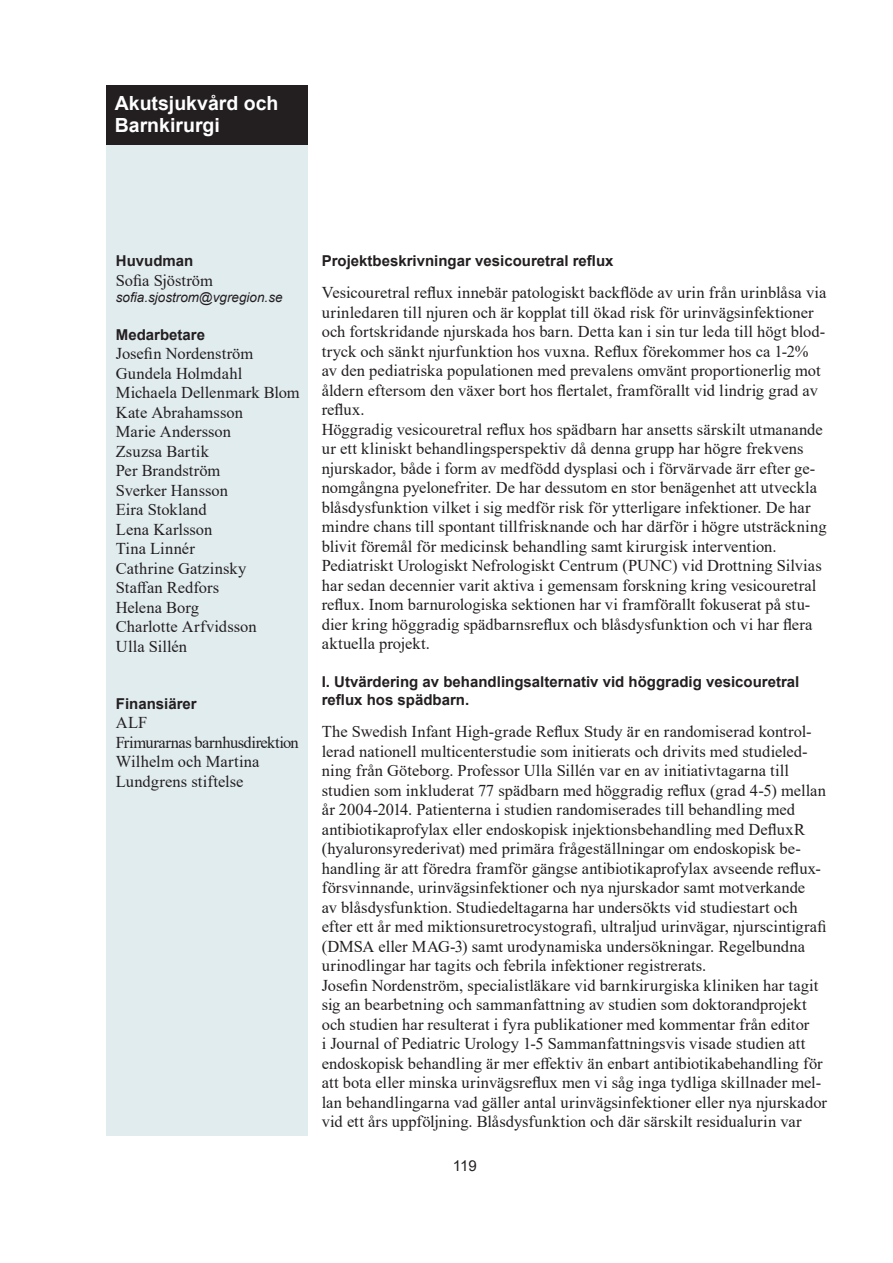
<style>
.page{position:relative;width:893px;height:1263px;background:#fff}
.page>*{position:absolute;margin:0;border:0;box-sizing:border-box;transform-origin:0 0}
.t1{font:700 19.5px/22.5px "Arial";color:#fff}
.t2{font:16.5px/19.5px "Times New Roman";letter-spacing:.005em;color:#231f20}
.t3{font:700 15px/18px "Arial";color:#231f20}
.t4{font:15px "Arial";color:#231f20}
.t5{font:italic 13.5px "Arial";color:#231f20}
</style>
<div class="page">
<div style="left:106px;top:85px;width:202px;height:1050px;background:#e1ecef"></div>
<div style="left:106px;top:85px;width:202px;height:60px;background:#231f20"></div>
<p class="t1" style="left:115px;top:92px;width:165px">Akutsjukvård och<br>Barnkirurgi</p>
<p class="t3" style="left:116px;top:252px;width:79px">Huvudman</p>
<p class="t2" style="left:116px;top:270px;width:99px">Sofia Sjöström</p>
<p class="t5" style="left:116px;top:289px;width:168px">sofia.sjostrom@vgregion.se</p>
<p class="t3" style="left:116px;top:325px;width:91px">Medarbetare</p>
<p class="t2" style="left:116px;top:343px;width:185px">Josefin Nordenström<br>Gundela Holmdahl<br>Michaela Dellenmark Blom<br>Kate Abrahamsson<br>Marie Andersson<br>Zsuzsa Bartik<br>Per Brandström<br>Sverker Hansson<br>Eira Stokland<br>Lena Karlsson<br>Tina Linnér<br>Cathrine Gatzinsky<br>Staffan Redfors<br>Helena Borg<br>Charlotte Arfvidsson<br>Ulla Sillén</p>
<p class="t3" style="left:116px;top:694px;width:82px">Finansiärer</p>
<p class="t2" style="left:116px;top:712px;width:184px">ALF<br>Frimurarnas barnhusdirektion<br>Wilhelm och Martina<br>Lundgrens stiftelse</p>
<p class="t3" style="left:322px;top:252px;width:293px">Projektbeskrivningar vesicouretral reflux</p>
<p class="t2" style="left:322px;top:282px;width:506px">Vesicouretral reflux innebär patologiskt backflöde av urin från urinblåsa via urinledaren till njuren och är kopplat till ökad risk för urinvägsinfektioner och fortskridande njurskada hos barn. Detta kan i sin tur leda till högt blod&shy;tryck och sänkt njurfunktion hos vuxna. Reflux förekommer hos ca 1-2% av den pediatriska populationen med prevalens omvänt proportionerlig mot åldern eftersom den växer bort hos flertalet, framförallt vid lindrig grad av reflux.<br>Höggradig vesicouretral reflux hos spädbarn har ansetts särskilt utmanande ur ett kliniskt behandlingsperspektiv då denna grupp har högre frekvens njurskador, både i form av medfödd dysplasi och i förvärvade ärr efter ge&shy;nomgångna pyelonefriter. De har dessutom en stor benägenhet att utveckla blåsdysfunktion vilket i sig medför risk för ytterligare infektioner. De har mindre chans till spontant tillfrisknande och har därför i högre utsträckning blivit föremål för medicinsk behandling samt kirurgisk intervention.<br>Pediatriskt Urologiskt Nefrologiskt Centrum (PUNC) vid Drottning Silvias har sedan decennier varit aktiva i gemensam forskning kring vesicouretral reflux. Inom barnurologiska sektionen har vi framförallt fokuserat på stu&shy;dier kring höggradig spädbarnsreflux och blåsdysfunktion och vi har flera aktuella projekt.</p>
<p class="t3" style="left:322px;top:673px;width:479px">I. Utvärdering av behandlingsalternativ vid höggradig vesicouretral reflux hos spädbarn.</p>
<p class="t2" style="left:322px;top:721px;width:507px">The Swedish Infant High-grade Reflux Study är en randomiserad kontrol&shy;lerad nationell multicenterstudie som initierats och drivits med studieled&shy;ning från Göteborg. Professor Ulla Sillén var en av initiativtagarna till studien som inkluderat 77 spädbarn med höggradig reflux (grad 4-5) mellan år 2004-2014. Patienterna i studien randomiserades till behandling med antibiotikaprofylax eller endoskopisk injektionsbehandling med DefluxR (hyaluronsyrederivat) med primära frågeställningar om endoskopisk be&shy;handling är att föredra framför gängse antibiotikaprofylax avseende reflux&shy;försvinnande, urinvägsinfektioner och nya njurskador samt motverkande<br>av blåsdysfunktion. Studiedeltagarna har undersökts vid studiestart och efter ett år med miktionsuretrocystografi, ultraljud urinvägar, njurscintigrafi (DMSA eller MAG-3) samt urodynamiska undersökningar. Regelbundna urinodlingar har tagits och febrila infektioner registrerats.<br>Josefin Nordenström, specialistläkare vid barnkirurgiska kliniken har tagit sig an bearbetning och sammanfattning av studien som doktorandprojekt och studien har resulterat i fyra publikationer med kommentar från editor<br>i Journal of Pediatric Urology 1-5 Sammanfattningsvis visade studien att endoskopisk behandling är mer effektiv än enbart antibiotikabehandling för att bota eller minska urinvägsreflux men vi såg inga tydliga skillnader mel&shy;lan behandlingarna vad gäller antal urinvägsinfektioner eller nya njurskador vid ett års uppföljning. Blåsdysfunktion och där särskilt residualurin var</p>
<p class="t4" style="left:453px;top:1155px;width:25px">119</p>
</div>
